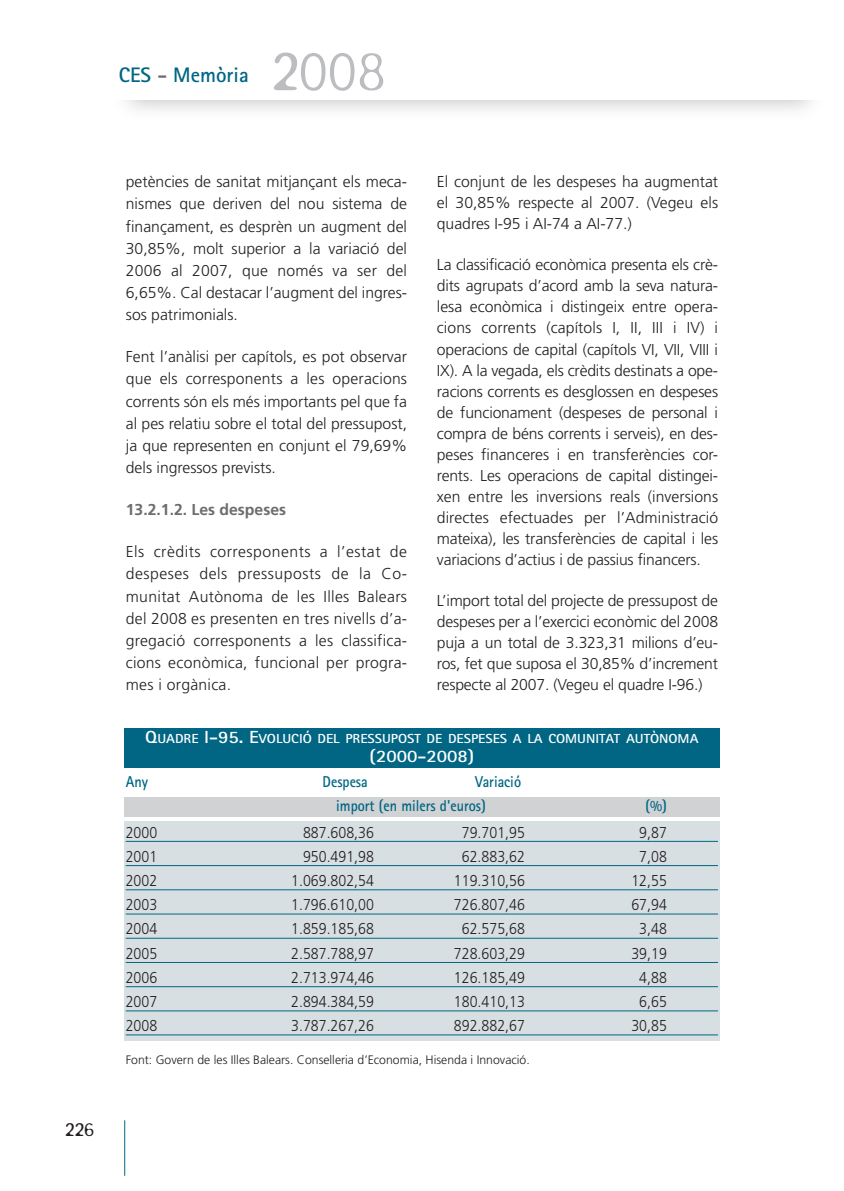
<style>
.page{position:relative;width:844px;height:1191px;background:#fff}
.page>*{position:absolute;margin:0;border:0;box-sizing:border-box;transform-origin:0 0}
.t1{font:300 61.07px "Blur";color:#bcbdc0}
.t2{font:700 21px "Rotis Sans Serif";color:#006683}
.t3{font:300 21px "Blur";color:#231f20}
.t4{font:700 17.5px "Rotis Sans Serif";color:#fff;scale:1.1 1}
.t5{font:300 15.75px/21px "Frutiger";color:#231f20;text-align:justify}
.t6{font:300 15.75px "Frutiger";color:#231f20;scale:.9 1}
.t7{font:700 15.75px/24.2px "Rotis Sans Serif";color:#006683;scale:.9 1}
.t8{font:700 15.75px "Frutiger";color:#6c6d70}
.t9{font:700 13.12px "Rotis Sans Serif";color:#fff;scale:1.1 1}
.t10{font:300 12.25px "Frutiger";color:#231f20}
.s1{color:#6c6d70}
.s2{font-size:17.5px}
</style>
<div class="page">
<div style="left:124px;top:728px;width:595px;height:39px;background:#006683"></div>
<div style="left:124px;top:821px;width:595px;height:220px;background:#d8dfe3"></div>
<div style="left:124px;top:797px;width:595px;height:19px;background:#d1d2d4"></div>
<hr style="left:126px;top:841px;width:591px;height:1px;background:#006683">
<hr style="left:126px;top:865px;width:591px;height:1px;background:#006683">
<hr style="left:126px;top:889px;width:591px;height:1px;background:#006683">
<hr style="left:126px;top:913px;width:591px;height:1px;background:#006683">
<hr style="left:126px;top:938px;width:591px;height:1px;background:#006683">
<hr style="left:126px;top:962px;width:591px;height:1px;background:#006683">
<hr style="left:126px;top:986px;width:591px;height:1px;background:#006683">
<hr style="left:126px;top:1010px;width:591px;height:1px;background:#006683">
<hr style="left:126px;top:1034px;width:591px;height:1px;background:#006683">
<hr style="left:124px;top:1120px;width:1px;height:55px;background:#006683">
<h2 class="t2" style="left:119px;top:67px;width:131px">CES <span class="s1">-</span> Memòria</h2>
<h1 class="t1" style="left:270px;top:33px;width:116px">2008</h1>
<h2 class="t3" style="left:65px;top:1116px;width:30px">226</h2>
<p class="t5" style="left:437px;top:172px;width:283px">El conjunt de les despeses ha augmentat el 30,85% respecte al 2007. (Vegeu els quadres I-95 i AI-74 a AI-77.)</p>
<p class="t5" style="left:437px;top:255px;width:283px">La classificació econòmica presenta els crè&shy;dits agrupats d’acord amb la seva natura&shy;lesa econòmica i distingeix entre opera&shy;cions corrents (capítols I, II, III i IV) i operacions de capital (capítols VI, VII, VIII i IX). A la vegada, els crèdits destinats a ope&shy;racions corrents es desglossen en despeses de funcionament (despeses de personal i compra de béns corrents i serveis), en des&shy;peses financeres i en transferències cor&shy;rents. Les operacions de capital distingei&shy;xen entre les inversions reals (inversions directes efectuades per l’Administració mateixa), les transferències de capital i les variacions d’actius i de passius financers.</p>
<p class="t5" style="left:437px;top:591px;width:283px">L’import total del projecte de pressupost de despeses per a l’exercici econòmic del 2008 puja a un total de 3.323,31 milions d’eu&shy;ros, fet que suposa el 30,85% d’increment respecte al 2007. (Vegeu el quadre I-96.)</p>
<p class="t9" style="left:145px;top:734px;width:504px"><span class="s2">Q</span>UADRE <span class="s2">I-95. E</span>VOLUCIÓ DEL PRESSUPOST DE DESPESES A LA COMUNITAT AUTÒNOMA</p>
<p class="t4" style="left:369px;top:750px;width:96px">(2000-2008)</p>
<p class="t7" style="left:126px;top:771px;width:26px">Any</p>
<p class="t7" style="left:322px;top:771px;width:52px">Despesa</p>
<p class="t5" style="left:126px;top:172px;width:283px;line-height:22.2px">petències de sanitat mitjançant els meca&shy;nismes que deriven del nou sistema de finançament, es desprèn un augment del 30,85%, molt superior a la variació del 2006 al 2007, que només va ser del 6,65%. Cal destacar l’augment del ingres&shy;sos patrimonials.</p>
<p class="t5" style="left:126px;top:347px;width:283px;line-height:22.2px">Fent l’anàlisi per capítols, es pot observar que els corresponents a les operacions corrents són els més importants pel que fa al pes relatiu sobre el total del pressupost, ja que representen en conjunt el 79,69% dels ingressos prevists.</p>
<p class="t8" style="left:126px;top:503px;width:162px">13.2.1.2. Les despeses</p>
<p class="t5" style="left:126px;top:542px;width:283px;line-height:22.2px">Els crèdits corresponents a l’estat de despeses dels pressuposts de la Co&shy;munitat Autònoma de les Illes Balears del 2008 es presenten en tres nivells d’a&shy;gregació corresponents a les classifica&shy;cions econòmica, funcional per progra&shy;mes i orgànica.</p>
<p class="t7" style="left:336px;top:771px;width:207px;text-indent:139px">Variació import (en milers d'euros)</p>
<p class="t7" style="left:645px;top:795px;width:25px">(%)</p>
<p class="t6" style="left:126px;top:825px;width:37px">2000</p>
<p class="t6" style="left:303px;top:825px;width:80px">887.608,36</p>
<p class="t6" style="left:461px;top:825px;width:72px">79.701,95</p>
<p class="t6" style="left:639px;top:825px;width:32px">9,87</p>
<p class="t6" style="left:126px;top:850px;width:37px">2001</p>
<p class="t6" style="left:303px;top:850px;width:80px">950.491,98</p>
<p class="t6" style="left:461px;top:850px;width:72px">62.883,62</p>
<p class="t6" style="left:639px;top:850px;width:32px">7,08</p>
<p class="t6" style="left:126px;top:874px;width:37px">2002</p>
<p class="t6" style="left:291px;top:874px;width:93px">1.069.802,54</p>
<p class="t6" style="left:454px;top:874px;width:80px">119.310,56</p>
<p class="t6" style="left:631px;top:874px;width:41px">12,55</p>
<p class="t6" style="left:126px;top:898px;width:37px">2003</p>
<p class="t6" style="left:291px;top:898px;width:93px">1.796.610,00</p>
<p class="t6" style="left:454px;top:898px;width:80px">726.807,46</p>
<p class="t6" style="left:631px;top:898px;width:41px">67,94</p>
<p class="t6" style="left:126px;top:922px;width:37px">2004</p>
<p class="t6" style="left:291px;top:922px;width:93px">1.859.185,68</p>
<p class="t6" style="left:461px;top:922px;width:72px">62.575,68</p>
<p class="t6" style="left:639px;top:922px;width:32px">3,48</p>
<p class="t6" style="left:126px;top:947px;width:37px">2005</p>
<p class="t6" style="left:291px;top:947px;width:93px">2.587.788,97</p>
<p class="t6" style="left:454px;top:947px;width:80px">728.603,29</p>
<p class="t6" style="left:631px;top:947px;width:41px">39,19</p>
<p class="t6" style="left:126px;top:971px;width:37px">2006</p>
<p class="t6" style="left:291px;top:971px;width:93px">2.713.974,46</p>
<p class="t6" style="left:454px;top:971px;width:80px">126.185,49</p>
<p class="t6" style="left:639px;top:971px;width:32px">4,88</p>
<p class="t6" style="left:126px;top:995px;width:37px">2007</p>
<p class="t6" style="left:291px;top:995px;width:93px">2.894.384,59</p>
<p class="t6" style="left:454px;top:995px;width:80px">180.410,13</p>
<p class="t6" style="left:639px;top:995px;width:32px">6,65</p>
<p class="t6" style="left:126px;top:1019px;width:37px">2008</p>
<p class="t6" style="left:291px;top:1019px;width:93px">3.787.267,26</p>
<p class="t6" style="left:454px;top:1019px;width:80px">892.882,67</p>
<p class="t6" style="left:631px;top:1019px;width:41px">30,85</p>
<p class="t10" style="left:126px;top:1054px;width:405px">Font: Govern de les Illes Balears. Conselleria d’Economia, Hisenda i Innovació.</p>
</div>
